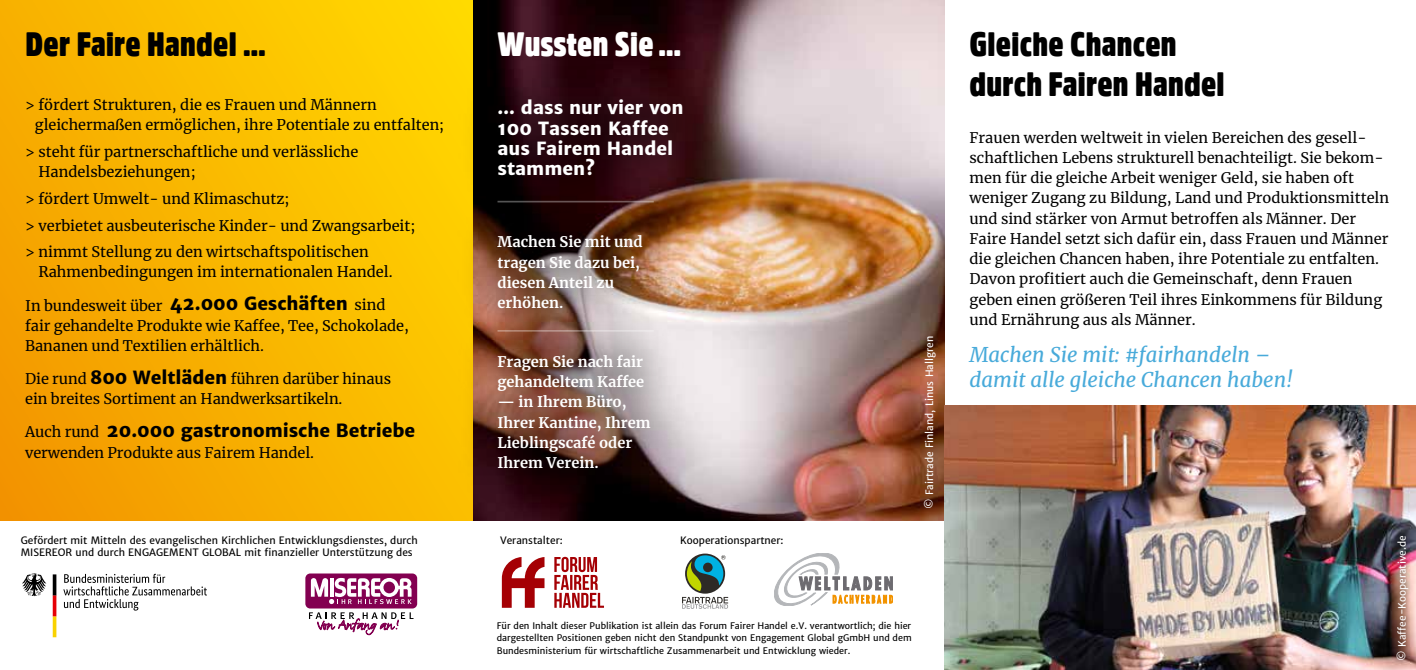
<style>
.page{position:relative;width:1416px;height:670px;background:#fff}
.page>*{position:absolute;margin:0;border:0;box-sizing:border-box;transform-origin:0 0}
.t1{font:900 33.75px/40.5px "Amsi Pro Cond";letter-spacing:.01em;color:#000}
.t2{font:900 33.75px "Amsi Pro Cond";letter-spacing:.01em;color:#fff}
.t3{font:italic 20.25px/24.8px "Merriweather";color:#48aada}
.t4{font:800 18px/20.2px "Merriweather Sans";color:#fff}
.t5{font:800 18px "Merriweather Sans";letter-spacing:-.005em;color:#000}
.t6{font:14.62px/20.2px "Merriweather";color:#000}
.t7{font:700 14.62px/20.2px "Merriweather";color:#fff}
.t8{font:10.12px/12.4px "Merriweather Sans";color:#000}
.t9{font:10.12px "Merriweather Sans";color:#fff}
.t10{font:9px/12.4px "Merriweather Sans";color:#000;text-align:justify}
.s1{font-family:"Merriweather Sans";font-weight:800;font-size:18px}
.s2{font-family:"Merriweather";font-weight:400;font-size:14.62px}
</style>
<div class="page">
<img style="left:472px;top:0;width:472px;height:520px">
<svg style="left:0;top:0;width:472px;height:520px"></svg>
<svg style="left:63px;top:574px;width:144px;height:36px"></svg>
<svg style="left:22px;top:573px;width:24px;height:23px"></svg>
<svg style="left:53px;top:574px;width:3px;height:63px"></svg>
<div style="left:455px;top:311px;width:237px;height:200px;background:#000;opacity:.4"></div>
<div style="left:455px;top:193px;width:230px;height:158px;background:#000;opacity:.4"></div>
<div style="left:456px;top:57px;width:269px;height:162px;background:#000;opacity:.4"></div>
<img style="left:944px;top:406px;width:472px;height:264px">
<div style="left:305px;top:573px;width:112px;height:35px;background:#830051;border-radius:5px"></div>
<svg style="left:311px;top:578px;width:101px;height:26px"></svg>
<svg style="left:309px;top:612px;width:105px;height:23px"></svg>
<hr style="left:497px;top:201px;width:157px;height:1px;background:#fff">
<hr style="left:497px;top:330px;width:157px;height:2px;background:#fff">
<svg style="left:682px;top:553px;width:46px;height:56px"></svg>
<svg style="left:774px;top:553px;width:119px;height:53px"></svg>
<svg style="left:502px;top:557px;width:42px;height:51px"></svg>
<svg style="left:554px;top:557px;width:50px;height:51px"></svg>
<div style="left:1390px;top:529px;width:25px;height:137px;background:#000;opacity:.75"></div>
<h1 class="t1" style="left:26px;top:23px;width:242px">Der Faire Handel …</h1>
<h1 class="t2" style="left:497px;top:21px;width:185px">Wussten Sie…</h1>
<h1 class="t1" style="left:969px;top:23px;width:257px">Gleiche Chancen durch Fairen Handel</h1>
<p class="t6" style="left:35px;top:94px;width:411px;text-indent:-10px">&gt; fördert Strukturen, die es Frauen und Männern gleichermaßen ermöglichen, ihre Potentiale zu entfalten;</p>
<p class="t6" style="left:38px;top:141px;width:321px;text-indent:-13px">&gt; steht für partnerschaftliche und verlässliche<br>Handelsbeziehungen;</p>
<p class="t6" style="left:25px;top:185px;width:392px;line-height:26.6px">&gt; fördert Umwelt- und Klimaschutz;<br>&gt; verbietet ausbeuterische Kinder- und Zwangsarbeit; &gt; nimmt Stellung zu den wirtschaftspolitischen</p>
<p class="t6" style="left:38px;top:261px;width:356px">Rahmenbedingungen im internationalen Handel.</p>
<p class="t6" style="left:25px;top:295px;width:385px">In bundesweit über <span class="s1">42.000 Geschäften</span> sind fair gehandelte Produkte wie Kaffee, Tee, Schokolade,<br>Bananen und Textilien erhältlich.</p>
<p class="t6" style="left:25px;top:368px;width:367px">Die rund <span class="s1">800 Weltläden</span> führen darüber hinaus ein breites Sortiment an Handwerksartikeln.</p>
<p class="t5" style="left:25px;top:420px;width:391px"><span class="s2">Auch rund</span> 20.000 gastronomische Betriebe</p>
<p class="t6" style="left:25px;top:441px;width:290px">verwenden Produkte aus Fairem Handel.</p>
<p class="t4" style="left:497px;top:98px;width:188px">… dass nur vier von<br>100 Tassen Kaffee aus Fairem Handel stammen?</p>
<p class="t6" style="left:969px;top:127px;width:421px">Frauen werden weltweit in vielen Bereichen des gesell&shy;schaftlichen Lebens strukturell benachteiligt. Sie bekom&shy;men für die gleiche Arbeit weniger Geld, sie haben oft weniger Zugang zu Bildung, Land und Produktionsmitteln und sind stärker von Armut betroffen als Männer. Der Faire Handel setzt sich dafür ein, dass Frauen und Männer die gleichen Chancen haben, ihre Potentiale zu entfalten.<br>Davon profitiert auch die Gemeinschaft, denn Frauen geben einen größeren Teil ihres Einkommens für Bildung und Ernährung aus als Männer.</p>
<h2 class="t3" style="left:969px;top:342px;width:325px">Machen Sie mit: #fairhandeln – damit alle gleiche Chancen haben!</h2>
<p class="t7" style="left:497px;top:231px;width:147px">Machen Sie mit und tragen Sie dazu bei, diesen Anteil zu erhöhen.</p>
<p class="t9" style="left:923px;top:509px;width:174px;rotate:-90deg">© Fairtrade Finland, Linus Hallgren</p>
<p class="t7" style="left:497px;top:351px;width:148px">Fragen Sie nach fair gehandeltem Kaffee</p>
<p class="t7" style="left:497px;top:391px;width:155px">— in Ihrem Büro,<br>Ihrer Kantine, Ihrem<br>Lieblingscafé oder<br>Ihrem Verein.</p>
<p class="t8" style="left:21px;top:534px;width:399px">Gefördert mit Mitteln des evangelischen Kirchlichen Entwicklungsdienstes, durch<br>MISEREOR und durch ENGAGEMENT GLOBAL mit finanzieller Unterstützung des</p>
<p class="t8" style="left:500px;top:534px;width:64px">Veranstalter:</p>
<p class="t8" style="left:680px;top:534px;width:105px">Kooperationspartner:</p>
<p class="t9" style="left:1396px;top:660px;width:126px;rotate:-90deg">© Kaffee-Kooperative.de</p>
<p class="t10" style="left:497px;top:619px;width:416px">Für den Inhalt dieser Publikation ist allein das Forum Fairer Handel e.V. verantwortlich; die hier dargestellten Positionen geben nicht den Standpunkt von Engagement Global gGmbH und dem Bundesministerium für wirtschaftliche Zusammenarbeit und Entwicklung wieder.</p>
</div>
